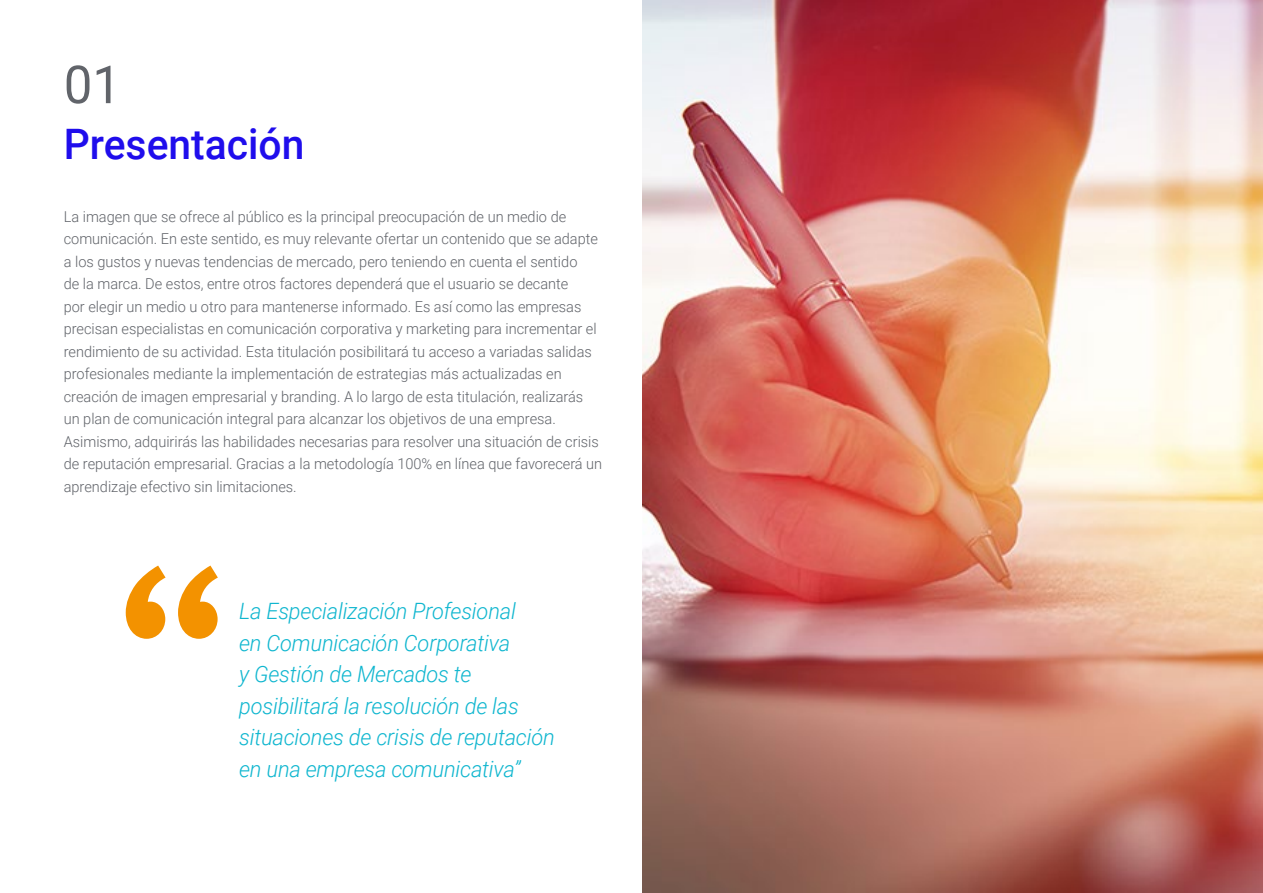
<style>
.page{position:relative;width:1263px;height:893px;background:#fff}
.page>*{position:absolute;margin:0;border:0;box-sizing:border-box;transform-origin:0 0}
.t1{font:52.5px "Roboto";color:#61646a}
.t2{font:500 42px "Roboto";color:#1f0dec}
.t3{font:italic 300 22.5px/31.5px "Roboto";letter-spacing:-.01em;color:#0fb6cf}
.t4{font:300 15px/22.5px "Roboto";color:#61646a}
</style>
<div class="page">
<img style="left:642px;top:0;width:621px;height:893px">
<svg style="left:126px;top:566px;width:92px;height:73px"></svg>
<h1 class="t1" style="left:64px;top:48px;width:59px">01</h1>
<h2 class="t2" style="left:64px;top:115px;width:242px">Presentación</h2>
<p class="t4" style="left:64px;top:204px;width:540px">La imagen que se ofrece al público es la principal preocupación de un medio de comunicación. En este sentido, es muy relevante ofertar un contenido que se adapte a los gustos y nuevas tendencias de mercado, pero teniendo en cuenta el sentido<br>de la marca. De estos, entre otros factores dependerá que el usuario se decante<br>por elegir un medio u otro para mantenerse informado. Es así como las empresas precisan especialistas en comunicación corporativa y marketing para incrementar el rendimiento de su actividad. Esta titulación posibilitará tu acceso a variadas salidas profesionales mediante la implementación de estrategias más actualizadas en creación de imagen empresarial y branding. A lo largo de esta titulación, realizarás un plan de comunicación integral para alcanzar los objetivos de una empresa.<br>Asimismo, adquirirás las habilidades necesarias para resolver una situación de crisis de reputación empresarial. Gracias a la metodología 100% en línea que favorecerá un aprendizaje efectivo sin limitaciones.</p>
<h3 class="t3" style="left:239px;top:594px;width:317px">La Especialización Profesional<br>en Comunicación Corporativa<br>y Gestión de Mercados te posibilitará la resolución de las situaciones de crisis de reputación en una empresa comunicativa”</h3>
</div>
